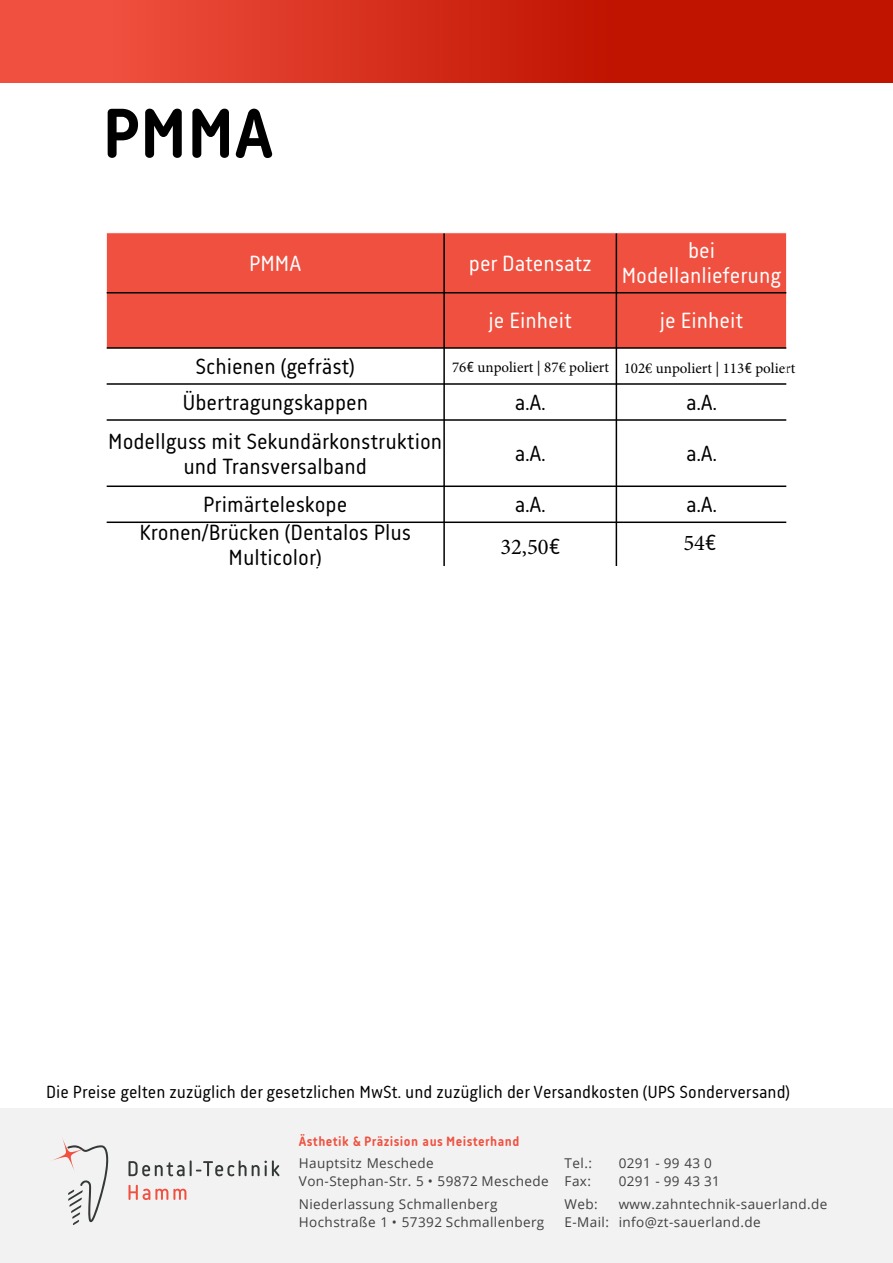
<style>
.page{position:relative;width:893px;height:1263px;background:#fff}
.page>*{position:absolute;margin:0;border:0;box-sizing:border-box;transform-origin:0 0}
.t1{font:700 72px "Korb";color:#000}
.t2{font:22.5px/25.2px "Korb";color:#000;text-align:center}
.t3{font:22.5px/25.2px "Korb";color:#fff;text-align:center}
.t4{font:22.5px "Minion Pro";color:#000}
.t5{font:18px "Korb";color:#000}
.t6{font:15px "Minion Pro";color:#000}
.t7{font:700 13.95px "Korb";letter-spacing:.03em;color:#f0513f}
.t8{font:13.5px/18px "Open Sans";letter-spacing:.03em;color:#403f41}
.s1{font-family:"Korb"}
</style>
<div class="page">
<div style="left:0;top:1109px;width:893px;height:154px;background:#f0f0f0"></div>
<svg style="left:129px;top:1160px;width:150px;height:16px"></svg>
<svg style="left:128px;top:1184px;width:58px;height:16px"></svg>
<svg style="left:53px;top:1140px;width:56px;height:85px"></svg>
<div style="left:0;top:0;width:893px;height:83px;background:linear-gradient(to right,#f25342,#b40400)"></div>
<div style="left:107px;top:233px;width:679px;height:114px;background:#f0503f"></div>
<hr style="left:443px;top:233px;width:2px;height:333px;background:#000">
<hr style="left:616px;top:233px;width:1px;height:333px;background:#000">
<hr style="left:107px;top:292px;width:679px;height:1px;background:#000">
<hr style="left:107px;top:347px;width:679px;height:2px;background:#000">
<hr style="left:107px;top:383px;width:679px;height:2px;background:#000">
<hr style="left:107px;top:419px;width:679px;height:2px;background:#000">
<hr style="left:107px;top:485px;width:679px;height:2px;background:#000">
<hr style="left:107px;top:521px;width:679px;height:2px;background:#000">
<h1 class="t1" style="left:102px;top:102px;width:173px">PMMA</h1>
<h2 class="t3" style="left:249px;top:252px;width:54px">PMMA</h2>
<h2 class="t3" style="left:469px;top:252px;width:124px">per Datensatz</h2>
<h2 class="t3" style="left:622px;top:239px;width:161px">bei<br>Modellanlieferung</h2>
<h2 class="t3" style="left:489px;top:310px;width:85px">je Einheit</h2>
<h2 class="t3" style="left:660px;top:310px;width:85px">je Einheit</h2>
<h2 class="t2" style="left:196px;top:355px;width:161px">Schienen (gefräst)</h2>
<p class="t6" style="left:452px;top:358px;width:345px">76<span class="s1">€</span> unpoliert | 87€ poliert 102€ unpoliert | 113<span class="s1">€</span> poliert</p>
<h2 class="t2" style="left:182px;top:391px;width:187px">Übertragungskappen</h2>
<h2 class="t2" style="left:515px;top:391px;width:32px">a.A.</h2>
<h2 class="t2" style="left:686px;top:391px;width:32px">a.A.</h2>
<h2 class="t2" style="left:108px;top:430px;width:335px">Modellguss mit Sekundärkonstruktion und Transversalband</h2>
<h2 class="t2" style="left:515px;top:442px;width:32px">a.A.</h2>
<h2 class="t2" style="left:686px;top:442px;width:32px">a.A.</h2>
<h2 class="t2" style="left:203px;top:493px;width:146px">Primärteleskope</h2>
<h2 class="t2" style="left:515px;top:493px;width:32px">a.A.</h2>
<h2 class="t2" style="left:686px;top:493px;width:32px">a.A.</h2>
<h2 class="t2" style="left:139px;top:521px;width:273px">Kronen/Brücken (Dentalos Plus<br>Multicolor)</h2>
<h2 class="t4" style="left:500px;top:531px;width:61px">32,50<span class="s1">€</span></h2>
<h2 class="t4" style="left:683px;top:528px;width:35px">54<span class="s1">€</span></h2>
<h3 class="t5" style="left:46px;top:1084px;width:745px">Die Preise gelten zuzüglich der gesetzlichen MwSt. und zuzüglich der Versandkosten (UPS Sonderversand)</h3>
<p class="t7" style="left:299px;top:1135px;width:222px">Ästhetik &amp; Präzision aus Meisterhand</p>
<p class="t8" style="left:299px;top:1156px;width:251px">Hauptsitz Meschede<br>Von-Stephan-Str. 5 • 59872 Meschede</p>
<p class="t8" style="left:299px;top:1196px;width:247px">Niederlassung Schmallenberg<br>Hochstraße 1 • 57392 Schmallenberg</p>
<p class="t8" style="left:565px;top:1156px;width:29px">Tel.:</p>
<p class="t8" style="left:619px;top:1156px;width:95px">0291 - 99 43 0</p>
<p class="t8" style="left:565px;top:1174px;width:28px">Fax:</p>
<p class="t8" style="left:619px;top:1174px;width:103px">0291 - 99 43 31</p>
<p class="t8" style="left:565px;top:1196px;width:35px">Web:</p>
<p class="t8" style="left:565px;top:1196px;width:264px;text-indent:54px">www.zahntechnik-sauerland.de<br>E-Mail: info@zt-sauerland.de</p>
</div>
